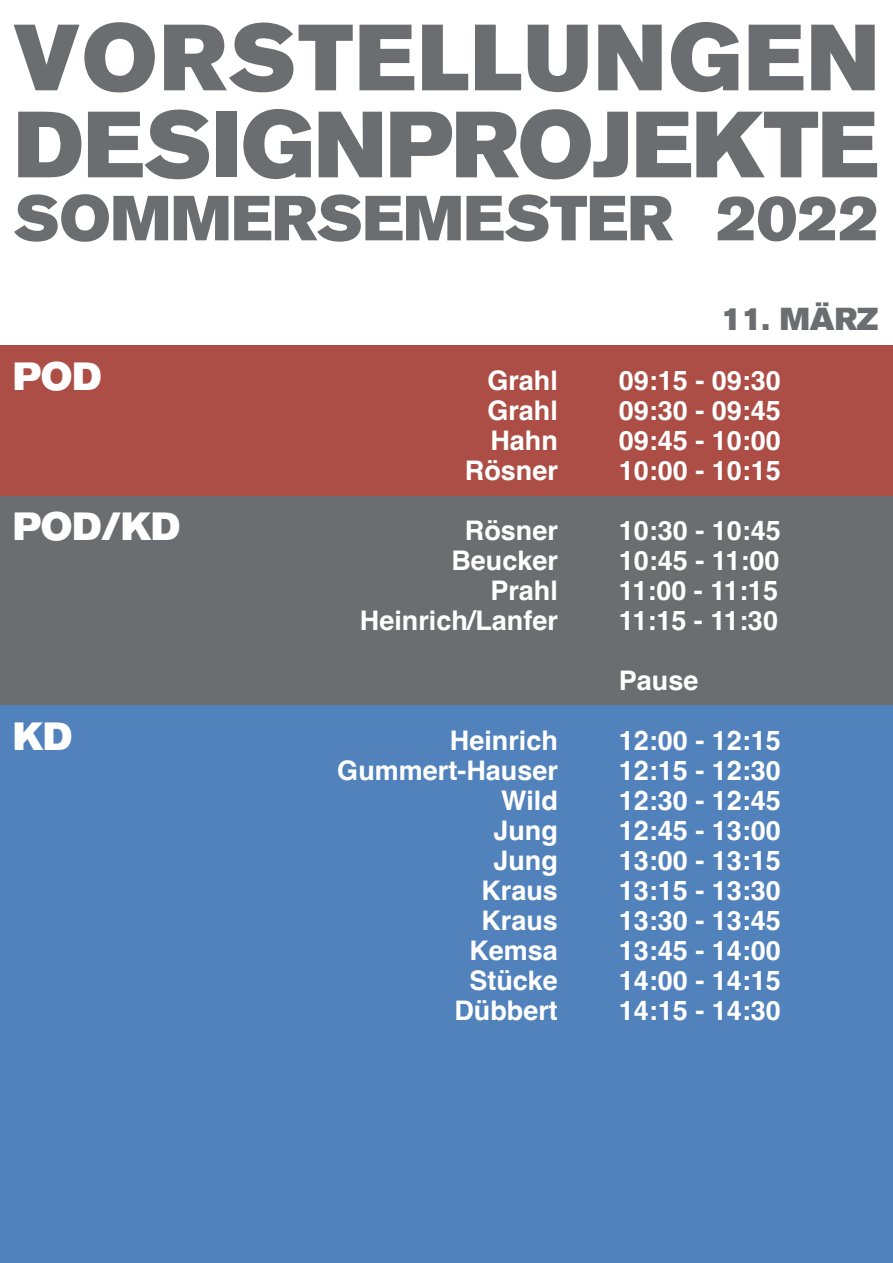
<style>
.page{position:relative;width:893px;height:1263px;background:#fff}
.page>*{position:absolute;margin:0;border:0;box-sizing:border-box;transform-origin:0 0}
.t1{font:93px/87px "Akzidenz Grotesk BQ Super";color:#6c6d70}
.t2{font:63px "Akzidenz Grotesk BQ Super";color:#6c6d70}
.t3{font:39px "Akzidenz Grotesk BQ Super";color:#fff}
.t4{font:31.5px "Akzidenz Grotesk BQ Super";color:#6c6d70}
.t5{font:700 27px "Helvetica";color:#fff}
</style>
<div class="page">
<div style="left:0;top:495px;width:893px;height:210px;background:#6c6d70"></div>
<div style="left:0;top:345px;width:893px;height:150px;background:#ac4e46"></div>
<div style="left:0;top:705px;width:893px;height:558px;background:#5182bc"></div>
<p class="t1" style="left:14px;top:15px;width:867px">VORSTELLUNGEN<br>DESIGNPROJEKTE</p>
<p class="t2" style="left:14px;top:182px;width:867px">SOMMERSEMESTER 2022</p>
<p class="t3" style="left:13px;top:354px;width:90px">POD</p>
<p class="t3" style="left:13px;top:504px;width:169px">POD/KD</p>
<p class="t3" style="left:13px;top:714px;width:61px">KD</p>
<p class="t5" style="left:487px;top:364px;width:72px">Grahl</p>
<p class="t5" style="left:487px;top:394px;width:72px">Grahl</p>
<p class="t5" style="left:490px;top:424px;width:69px">Hahn</p>
<p class="t5" style="left:465px;top:454px;width:95px">Rösner</p>
<p class="t5" style="left:465px;top:514px;width:95px">Rösner</p>
<p class="t5" style="left:451px;top:544px;width:108px">Beucker</p>
<p class="t5" style="left:490px;top:574px;width:69px">Prahl</p>
<p class="t5" style="left:360px;top:604px;width:200px">Heinrich/Lanfer</p>
<p class="t5" style="left:450px;top:724px;width:110px">Heinrich</p>
<p class="t5" style="left:337px;top:754px;width:222px">Gummert-Hauser</p>
<p class="t5" style="left:501px;top:784px;width:58px">Wild</p>
<p class="t5" style="left:493px;top:814px;width:66px">Jung</p>
<p class="t5" style="left:493px;top:844px;width:66px">Jung</p>
<p class="t5" style="left:481px;top:874px;width:78px">Kraus</p>
<p class="t5" style="left:481px;top:904px;width:78px">Kraus</p>
<p class="t5" style="left:469px;top:934px;width:90px">Kemsa</p>
<p class="t5" style="left:469px;top:964px;width:90px">Stücke</p>
<p class="t5" style="left:454px;top:994px;width:105px">Dübbert</p>
<p class="t4" style="left:721px;top:301px;width:158px">11. MÄRZ</p>
<p class="t5" style="left:619px;top:364px;width:164px">09:15 - 09:30</p>
<p class="t5" style="left:619px;top:394px;width:164px">09:30 - 09:45</p>
<p class="t5" style="left:619px;top:424px;width:164px">09:45 - 10:00</p>
<p class="t5" style="left:619px;top:454px;width:164px">10:00 - 10:15</p>
<p class="t5" style="left:619px;top:514px;width:164px">10:30 - 10:45</p>
<p class="t5" style="left:619px;top:544px;width:162px">10:45 - 11:00</p>
<p class="t5" style="left:619px;top:574px;width:161px">11:00 - 11:15</p>
<p class="t5" style="left:619px;top:604px;width:161px">11:15 - 11:30</p>
<p class="t5" style="left:619px;top:664px;width:81px">Pause</p>
<p class="t5" style="left:619px;top:724px;width:164px">12:00 - 12:15</p>
<p class="t5" style="left:619px;top:754px;width:164px">12:15 - 12:30</p>
<p class="t5" style="left:619px;top:784px;width:164px">12:30 - 12:45</p>
<p class="t5" style="left:619px;top:814px;width:164px">12:45 - 13:00</p>
<p class="t5" style="left:619px;top:844px;width:164px">13:00 - 13:15</p>
<p class="t5" style="left:619px;top:874px;width:164px">13:15 - 13:30</p>
<p class="t5" style="left:619px;top:904px;width:164px">13:30 - 13:45</p>
<p class="t5" style="left:619px;top:934px;width:164px">13:45 - 14:00</p>
<p class="t5" style="left:619px;top:964px;width:164px">14:00 - 14:15</p>
<p class="t5" style="left:619px;top:994px;width:164px">14:15 - 14:30</p>
</div>
